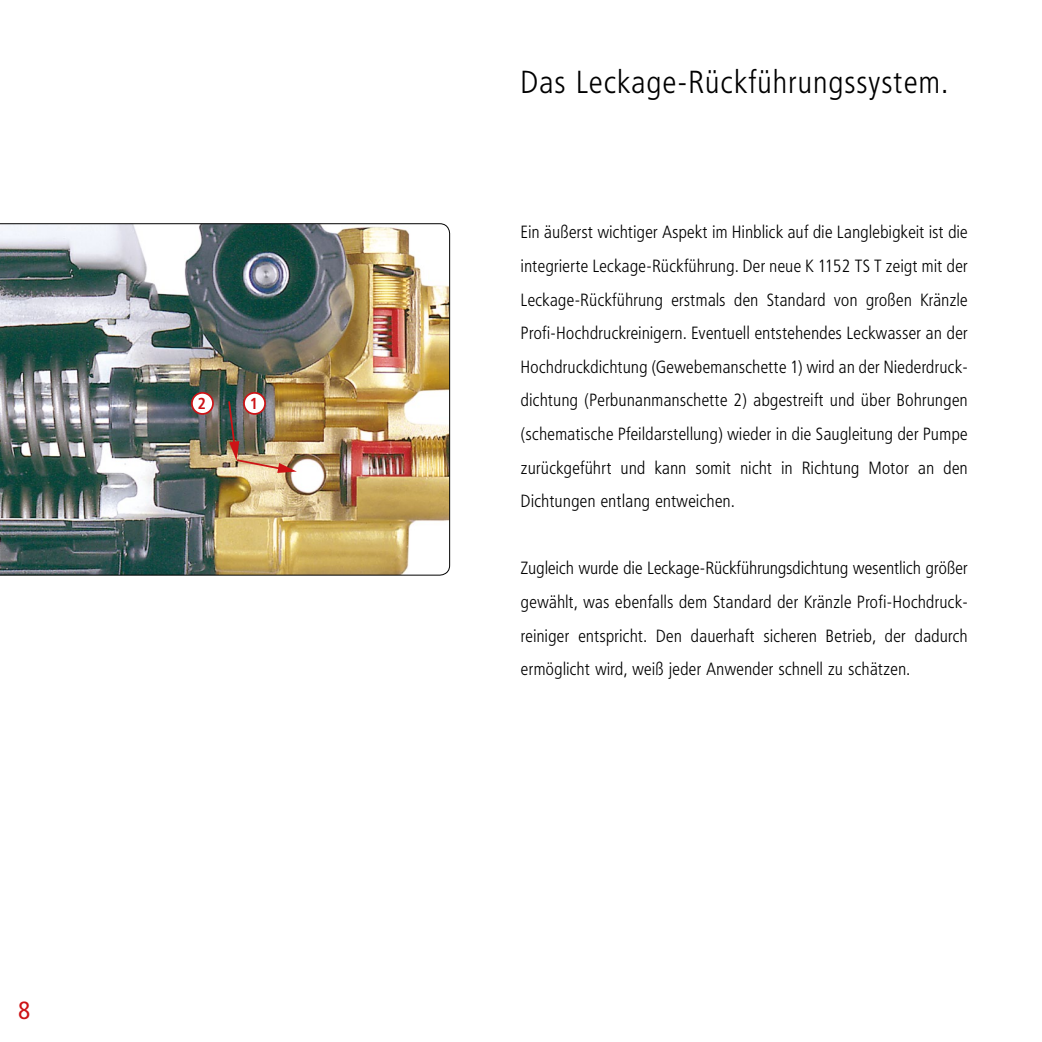
<style>
.page{position:relative;width:1042px;height:1042px;background:#fff}
.page>*{position:absolute;margin:0;border:0;box-sizing:border-box;transform-origin:0 0}
.t1{font:300 31.5px "Frutiger Condensed BQ";letter-spacing:.05em;color:#000}
.t2{font:24.5px "Frutiger Condensed BQ";color:#cd1316}
.t3{font:300 17.5px/33.6px "Frutiger Condensed BQ";letter-spacing:.03em;color:#000;text-align:justify}
.t4{font:700 15.75px "Frutiger Condensed BQ";color:#cd1316}
</style>
<div class="page">
<img style="left:0;top:223px;width:450px;height:352px">
<div style="left:244px;top:393px;width:21px;height:21px;background:#fff;border-radius:50%"></div>
<div style="left:243px;top:392px;width:23px;height:23px;border:2px solid #cd1316;border-radius:50%"></div>
<div style="left:192px;top:393px;width:21px;height:21px;background:#fff;border-radius:50%"></div>
<div style="left:191px;top:392px;width:23px;height:23px;border:2px solid #cd1316;border-radius:50%"></div>
<img style="left:227px;top:401px;width:70px;height:72px">
<p class="t4" style="left:198px;top:393px;width:10px">2</p>
<p class="t4" style="left:250px;top:393px;width:10px">1</p>
<h2 class="t2" style="left:18px;top:995px;width:14px">8</h2>
<h1 class="t1" style="left:521px;top:63px;width:428px">Das Leckage-Rückführungssystem.</h1>
<p class="t3" style="left:521px;top:216px;width:448px">Ein äußerst wichtiger Aspekt im Hinblick auf die Langlebigkeit ist die integrierte Leckage-Rückführung. Der neue K 1152 TS T zeigt mit der Leckage-Rückführung erstmals den Standard von großen Kränzle Profi-Hochdruckreinigern. Eventuell entstehendes Leckwasser an der Hochdruckdichtung (Gewebemanschette 1) wird an der Niederdruck&shy;dichtung (Perbunanmanschette 2) abgestreift und über Bohrungen (schematische Pfeildarstellung) wieder in die Saugleitung der Pumpe zurückgeführt und kann somit nicht in Richtung Motor an den Dichtungen entlang entweichen.</p>
<p class="t3" style="left:521px;top:552px;width:448px">Zugleich wurde die Leckage-Rückführungsdichtung wesentlich größer gewählt, was ebenfalls dem Standard der Kränzle Profi-Hochdruck&shy;reiniger entspricht. Den dauerhaft sicheren Betrieb, der dadurch ermöglicht wird, weiß jeder Anwender schnell zu schätzen.</p>
</div>
